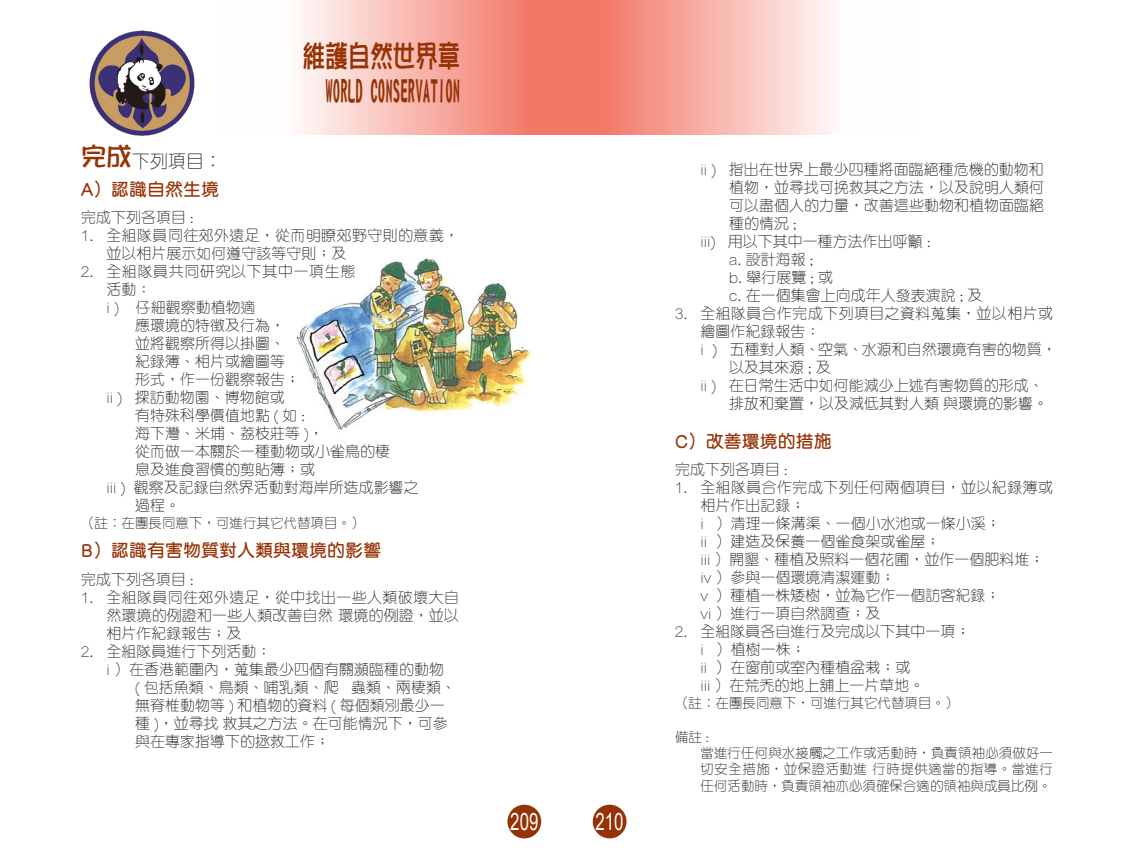
<style>
.page{position:relative;width:1134px;height:864px;background:#fff}
.page>*{position:absolute;margin:0;border:0;box-sizing:border-box;transform-origin:0 0}
.頂標{font:30px "DFPOP1 W7 WIN BF";color:#953206;scale:.5 1}
.頂標-2{font:30px "DFPOP1 W7 WIN BF";color:#953206;scale:.75 1}
.t1{font:24px "Arial";color:#fff;scale:.7 1}
.內文小標{font:600 18px "M Yuen HK";color:#953206}
.內文{font:300 18px "M Yuen HK";color:#231f20}
.內文點列{font:300 15px/18px "M Yuen HK";color:#231f20}
.內文點列-2{font:300 15px/18px "M Yuen HK";letter-spacing:.025em;color:#231f20}
.內文點列-3{font:300 15px/18px "M Yuen HK";letter-spacing:.04em;color:#231f20}
.內文點列-4{font:300 13.5px/16.2px "M Yuen HK";color:#231f20;text-align:justify}
</style>
<div class="page">
<img style="left:296px;top:258px;width:235px;height:172px">
<img style="left:89px;top:30px;width:106px;height:106px">
<div style="left:507px;top:805px;width:34px;height:33px;background:#953206;border-radius:50%"></div>
<div style="left:593px;top:805px;width:34px;height:33px;background:#953206;border-radius:50%"></div>
<div style="left:566px;top:0;width:350px;height:135px;background:linear-gradient(to right,#f26e5d,#fff)"></div>
<div style="left:216px;top:0;width:350px;height:135px;background:linear-gradient(to right,#fff,#f26f5e)"></div>
<p class="頂標-2" style="left:303px;top:40px;width:211px">維護自然世界章</p>
<p class="頂標" style="left:325px;top:76px;width:271px">WORLD CONSERVATlON</p>
<p class="內文" style="left:81px;top:149px;width:142px"><sup>完成</sup>下列項目︰</p>
<p class="內文小標" style="left:81px;top:177px;width:140px">A）認識自然生境</p>
<p class="內文點列" style="left:81px;top:208px;width:114px">完成下列各項目 :</p>
<p class="內文點列-2" style="left:106px;top:226px;width:354px;text-indent:-26px">1. 全組隊員同往郊外遠足，從而明瞭郊野守則的意義，並以相片展示如何遵守該等守則；及</p>
<p class="內文點列-3" style="left:106px;top:262px;width:250px;text-indent:-26px">2. 全組隊員共同研究以下其中一項生態活動：</p>
<p class="內文點列" style="left:106px;top:298px;width:151px">i ) 仔細觀察動植物適</p>
<p class="內文點列" style="left:135px;top:316px;width:151px">應環境的特徵及行為，</p>
<p class="內文點列" style="left:135px;top:334px;width:151px">並將觀察所得以掛圖、</p>
<p class="內文點列" style="left:135px;top:352px;width:166px">紀錄簿、相片或繪圖等形式，作一份觀察報告；</p>
<p class="內文點列" style="left:106px;top:388px;width:180px">ii ) 探訪動物園、博物館或</p>
<p class="內文點列" style="left:135px;top:406px;width:190px">有特殊科學價值地點 ( 如 :海下灣、米埔、荔枝莊等 )，</p>
<p class="內文點列" style="left:135px;top:442px;width:256px">從而做一本關於一種動物或小雀鳥的棲息及進食習慣的剪貼簿；或</p>
<p class="內文點列" style="left:106px;top:478px;width:314px">iii ) 觀察及記錄自然界活動對海岸所造成影響之</p>
<p class="內文點列" style="left:135px;top:496px;width:46px">過程。</p>
<p class="內文點列-4" style="left:81px;top:514px;width:285px">（註︰在團長同意下，可進行其它代替項目。）</p>
<p class="內文小標" style="left:81px;top:538px;width:302px">B）認識有害物質對人類與環境的影響</p>
<p class="內文點列" style="left:81px;top:569px;width:114px">完成下列各項目 :</p>
<p class="內文點列" style="left:106px;top:587px;width:354px;text-align:justify;text-indent:-26px">1. 全組隊員同往郊外遠足，從中找出一些人類破壞大自然環境的例證和一些人類改善自然 環境的例證，並以相片作紀錄報告；及</p>
<p class="內文點列" style="left:81px;top:641px;width:192px">2. 全組隊員進行下列活動：</p>
<p class="內文點列" style="left:135px;top:659px;width:322px;text-indent:-28px">i ）在香港範圍內，蒐集最少四個有關瀕臨種的動物<br>( 包括魚類、鳥類、哺乳類、爬 蟲類、兩棲類、</p>
<p class="內文點列" style="left:135px;top:695px;width:311px">無脊椎動物等 ) 和植物的資料 ( 每個類別最少一</p>
<p class="內文點列" style="left:135px;top:713px;width:314px">種 )，並尋找 救其之方法。在可能情況下，可參與在專家指導下的拯救工作；</p>
<h2 class="t1" style="left:510px;top:805px;width:42px">209</h2>
<h2 class="t1" style="left:596px;top:805px;width:42px">210</h2>
<p class="內文點列" style="left:700px;top:160px;width:345px">ii ) 指出在世界上最少四種將面臨絕種危機的動物和</p>
<p class="內文點列" style="left:729px;top:178px;width:316px">植物，並尋找可挽救其之方法，以及說明人類何</p>
<p class="內文點列" style="left:729px;top:196px;width:316px">可以盡個人的力量，改善這些動物和植物面臨絕種的情況 ;</p>
<p class="內文點列" style="left:700px;top:232px;width:232px">iii) 用以下其中一種方法作出呼籲 :</p>
<p class="內文點列" style="left:729px;top:250px;width:86px">a. 設計海報 ;</p>
<p class="內文點列" style="left:729px;top:268px;width:106px">b. 舉行展覽 ; 或</p>
<p class="內文點列" style="left:729px;top:286px;width:255px">c. 在一個集會上向成年人發表演說 ; 及</p>
<p class="內文點列-2" style="left:700px;top:304px;width:354px;text-indent:-26px">3. 全組隊員合作完成下列項目之資料蒐集，並以相片或繪圖作紀錄報告：</p>
<p class="內文點列" style="left:700px;top:340px;width:358px">i ) 五種對人類、空氣、水源和自然環境有害的物質，</p>
<p class="內文點列" style="left:729px;top:358px;width:103px">以及其來源 ; 及</p>
<p class="內文點列" style="left:700px;top:376px;width:345px">ii ) 在日常生活中如何能減少上述有害物質的形成、</p>
<p class="內文點列" style="left:729px;top:394px;width:321px">排放和棄置，以及減低其對人類 與環境的影響。</p>
<p class="內文小標" style="left:675px;top:429px;width:158px">C）改善環境的措施</p>
<p class="內文點列" style="left:675px;top:460px;width:114px">完成下列各項目 :</p>
<p class="內文點列-2" style="left:700px;top:478px;width:354px;text-indent:-26px">1. 全組隊員合作完成下列任何兩個項目，並以紀錄簿或相片作出記錄；</p>
<p class="內文點列" style="left:700px;top:514px;width:302px">i ）清理一條溝渠、一個小水池或一條小溪；</p>
<p class="內文點列" style="left:700px;top:532px;width:241px">ii ）建造及保養一個雀食架或雀屋；</p>
<p class="內文點列" style="left:700px;top:550px;width:346px">iii ）開墾、種植及照料一個花圃，並作一個肥料堆；</p>
<p class="內文點列" style="left:700px;top:568px;width:196px">iv ）參與一個環境清潔運動；</p>
<p class="內文點列" style="left:700px;top:586px;width:301px">v ）種植一株矮樹，並為它作一個訪客紀錄；</p>
<p class="內文點列" style="left:700px;top:604px;width:181px">vi ）進行一項自然調查；及</p>
<p class="內文點列" style="left:675px;top:622px;width:297px">2. 全組隊員各自進行及完成以下其中一項；</p>
<p class="內文點列" style="left:700px;top:640px;width:107px">i ）植樹一株；</p>
<p class="內文點列" style="left:700px;top:658px;width:211px">ii ）在窗前或室內種植盆栽；或</p>
<p class="內文點列" style="left:700px;top:676px;width:226px">iii ）在荒禿的地上舖上一片草地。</p>
<p class="內文點列-4" style="left:675px;top:694px;width:285px">（註︰在團長同意下，可進行其它代替項目。）</p>
<p class="內文點列-4" style="left:675px;top:728px;width:36px">備註 :</p>
<p class="內文點列-4" style="left:700px;top:744px;width:354px">當進行任何與水接觸之工作或活動時，負責領袖必須做好一切安全措施，並保證活動進 行時提供適當的指導。當進行任何活動時，負責領袖亦必須確保合適的領袖與成員比例。</p>
</div>
